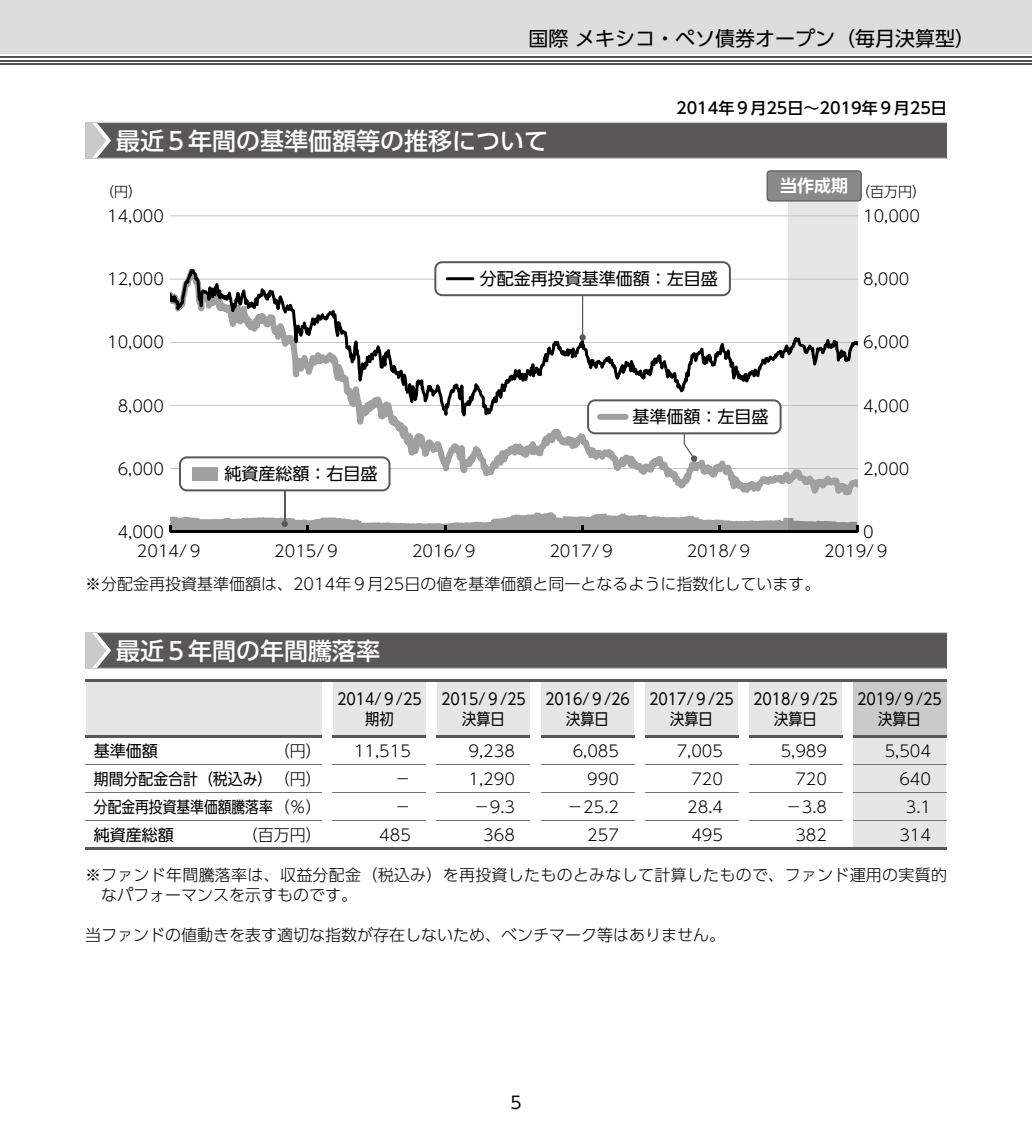
<style>
.page{position:relative;width:1032px;height:1134px;background:#fff}
.page>*{position:absolute;margin:0;border:0;box-sizing:border-box;transform-origin:0 0}
.t1{font:500 24px "UD Shin Go Pro";color:#fff}
.t2{font:20px "UD Shin Go Pro";color:#000}
.t3{font:17px "UD Shin Go Pro";color:#000}
.t4{font:700 17px "UD Shin Go Pro De";color:#fff}
.t5{font:300 16px/20px "UD Shin Go Pro";color:#000}
.t6{font:16px/20px "UD Shin Go Pro";color:#000;text-align:center;scale:.89 1}
.t7{font:500 16px "UD Shin Go Pro";color:#000}
.t8{font:16px "UD Shin Go Pro";color:#000;scale:.86 1}
.t9{font:16px "UD Shin Go Pro";color:#000;scale:.93 1}
.t10{font:16px "UD Shin Go Pro";color:#000}
.t11{font:300 14px "UD Shin Go Pro";color:#000}
.s1{font-weight:300}
</style>
<div class="page">
<div style="left:0;top:0;width:1032px;height:54px;background:#dcdddd"></div>
<hr style="left:0;top:63px;width:1032px;height:2px;background:#545251">
<hr style="left:0;top:60px;width:1032px;height:1px;background:#545251">
<hr style="left:0;top:56px;width:1032px;height:2px;background:#545251">
<div style="left:85px;top:122px;width:862px;height:36px;background:#595757"></div>
<hr style="left:85px;top:158px;width:861px;height:1px;background:#c9caca">
<hr style="left:85px;top:122px;width:862px;height:1px;background:#c9caca">
<svg style="left:85px;top:123px;width:26px;height:35px"></svg>
<div style="left:788px;top:186px;width:69px;height:346px;background:#e6e6e6"></div>
<svg style="left:766px;top:170px;width:96px;height:31px;background:#878787"></svg>
<svg style="left:170px;top:216px;width:687px;height:1px"></svg>
<svg style="left:282px;top:343px;width:575px;height:56px"></svg>
<hr style="left:170px;top:531px;width:687px;height:2px;background:#000">
<hr style="left:284px;top:477px;width:1px;height:47px;background:#595757">
<svg style="left:169px;top:512px;width:689px;height:20px"></svg>
<svg style="left:170px;top:399px;width:687px;height:92px"></svg>
<div style="left:192px;top:467px;width:25px;height:13px;background:#9fa0a0"></div>
<svg style="left:170px;top:261px;width:687px;height:82px"></svg>
<hr style="left:446px;top:277px;width:28px;height:3px;background:#000;border-radius:2px">
<div style="left:85px;top:632px;width:862px;height:36px;background:#595757"></div>
<hr style="left:85px;top:668px;width:861px;height:1px;background:#c9caca">
<hr style="left:85px;top:632px;width:862px;height:1px;background:#c9caca">
<svg style="left:85px;top:633px;width:26px;height:35px"></svg>
<svg style="left:86px;top:680px;width:860px;height:170px"></svg>
<hr style="left:853px;top:848px;width:93px;height:2px;background:#595757">
<hr style="left:645px;top:736px;width:93px;height:2px;background:#595757">
<p class="t2" style="left:528px;top:22px;width:448px">国際 メキシコ・ペソ債券オープン（毎月決算型）</p>
<h1 class="t1" style="left:116px;top:121px;width:433px">最近５年間の基準価額等の推移について</h1>
<p class="t7" style="left:676px;top:95px;width:272px">2014年９月25日～2019年９月25日</p>
<p class="t4" style="left:780px;top:172px;width:69px">当作成期</p>
<p class="t11" style="left:100px;top:181px;width:43px">（円）</p>
<p class="t11" style="left:856px;top:181px;width:71px">（百万円）</p>
<p class="t5" style="left:107px;top:205px;width:58px">14,000</p>
<p class="t5" style="left:863px;top:205px;width:58px">10,000</p>
<p class="t5" style="left:107px;top:269px;width:58px">12,000</p>
<p class="t3" style="left:480px;top:265px;width:239px">分配金再投資基準価額：左目盛</p>
<p class="t5" style="left:863px;top:269px;width:48px">8,000</p>
<p class="t5" style="left:107px;top:332px;width:58px">10,000</p>
<p class="t5" style="left:863px;top:332px;width:48px">6,000</p>
<p class="t5" style="left:118px;top:395px;width:48px">8,000</p>
<p class="t3" style="left:632px;top:403px;width:137px">基準価額：左目盛</p>
<p class="t5" style="left:863px;top:395px;width:48px">4,000</p>
<p class="t5" style="left:118px;top:458px;width:48px">6,000</p>
<p class="t3" style="left:224px;top:460px;width:154px">純資産総額：右目盛</p>
<p class="t5" style="left:863px;top:458px;width:48px">2,000</p>
<p class="t5" style="left:118px;top:521px;width:48px">4,000</p>
<p class="t5" style="left:863px;top:521px;width:12px">0</p>
<p class="t5" style="left:137px;top:540px;width:68px">2014/９</p>
<p class="t5" style="left:274px;top:540px;width:68px">2015/９</p>
<p class="t5" style="left:412px;top:540px;width:68px">2016/９</p>
<p class="t5" style="left:549px;top:540px;width:68px">2017/９</p>
<p class="t5" style="left:687px;top:540px;width:68px">2018/９</p>
<p class="t5" style="left:824px;top:540px;width:68px">2019/９</p>
<p class="t5" style="left:85px;top:573px;width:737px">※分配金再投資基準価額は、2014年９月25日の値を基準価額と同一となるように指数化しています。</p>
<h1 class="t1" style="left:116px;top:631px;width:265px">最近５年間の年間騰落率</h1>
<p class="t6" style="left:337px;top:688px;width:97px">2014/９/25期初</p>
<p class="t6" style="left:441px;top:688px;width:97px">2015/９/25決算日</p>
<p class="t6" style="left:545px;top:688px;width:97px">2016/９/26決算日</p>
<p class="t6" style="left:649px;top:688px;width:97px">2017/９/25決算日</p>
<p class="t6" style="left:753px;top:688px;width:97px">2018/９/25決算日</p>
<p class="t6" style="left:857px;top:688px;width:97px">2019/９/25決算日</p>
<p class="t10" style="left:94px;top:738px;width:65px">基準価額</p>
<p class="t5" style="left:274px;top:741px;width:49px">（円）</p>
<p class="t5" style="left:354px;top:741px;width:58px">11,515</p>
<p class="t5" style="left:469px;top:741px;width:48px">9,238</p>
<p class="t5" style="left:573px;top:741px;width:48px">6,085</p>
<p class="t5" style="left:677px;top:741px;width:48px">7,005</p>
<p class="t5" style="left:781px;top:741px;width:48px">5,989</p>
<p class="t5" style="left:885px;top:741px;width:48px">5,504</p>
<p class="t9" style="left:94px;top:766px;width:247px">期間分配金合計（税込み）<span class="s1">（円）</span></p>
<p class="t5" style="left:395px;top:768px;width:17px">－</p>
<p class="t5" style="left:469px;top:768px;width:48px">1,290</p>
<p class="t5" style="left:587px;top:768px;width:33px">990</p>
<p class="t5" style="left:691px;top:768px;width:33px">720</p>
<p class="t5" style="left:795px;top:768px;width:33px">720</p>
<p class="t5" style="left:899px;top:768px;width:33px">640</p>
<p class="t8" style="left:94px;top:794px;width:267px">分配金再投資基準価額騰落率<span class="s1">（％）</span></p>
<p class="t5" style="left:395px;top:796px;width:17px">－</p>
<p class="t5" style="left:474px;top:796px;width:43px">－9.3</p>
<p class="t5" style="left:567px;top:796px;width:53px">－25.2</p>
<p class="t5" style="left:687px;top:796px;width:37px">28.4</p>
<p class="t5" style="left:786px;top:796px;width:43px">－3.8</p>
<p class="t5" style="left:906px;top:796px;width:27px">3.1</p>
<p class="t10" style="left:94px;top:822px;width:81px">純資産総額</p>
<p class="t5" style="left:242px;top:824px;width:81px">（百万円）</p>
<p class="t5" style="left:379px;top:824px;width:33px">485</p>
<p class="t5" style="left:483px;top:824px;width:33px">368</p>
<p class="t5" style="left:587px;top:824px;width:33px">257</p>
<p class="t5" style="left:691px;top:824px;width:33px">495</p>
<p class="t5" style="left:795px;top:824px;width:33px">382</p>
<p class="t5" style="left:899px;top:824px;width:33px">314</p>
<p class="t5" style="left:101px;top:864px;width:847px;text-indent:-16px">※ファンド年間騰落率は、収益分配金（税込み）を再投資したものとみなして計算したもので、ファンド運用の実質的なパフォーマンスを示すものです。</p>
<p class="t5" style="left:85px;top:924px;width:641px">当ファンドの値動きを表す適切な指数が存在しないため、ベンチマーク等はありません。</p>
<p class="t3" style="left:510px;top:1089px;width:13px">5</p>
</div>
